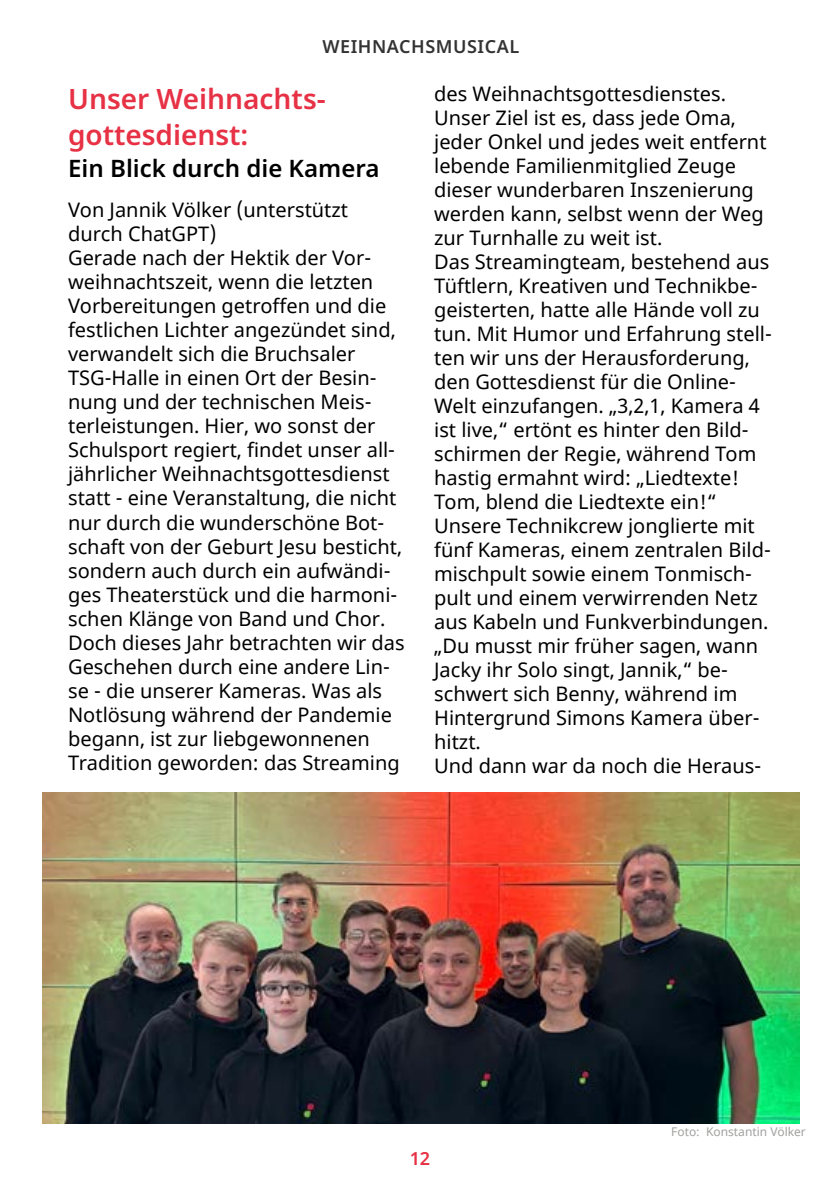
<style>
.page{position:relative;width:840px;height:1191px;background:#fff}
.page>*{position:absolute;margin:0;border:0;box-sizing:border-box;transform-origin:0 0}
.t1{font:600 28px/36px "Noto Sans";color:#e73145}
.t2{font:600 24px "Noto Sans";color:#000}
.t3{font:20px/24px "Noto Sans";color:#000}
.t4{font:600 18px "Noto Sans";letter-spacing:.03em;color:#333}
.t5{font:600 18px "Noto Sans";color:#e73145}
.t6{font:12px "Noto Sans";color:#a0a09f}
</style>
<div class="page">
<img style="left:42px;top:792px;width:756px;height:331px">
<p class="t4" style="left:322px;top:34px;width:198px">WEIHNACHSMUSICAL</p>
<h1 class="t1" style="left:68px;top:82px;width:259px">Unser Weihnachts&shy;gottesdienst:</h1>
<p class="t2" style="left:68px;top:152px;width:313px">Ein Blick durch die Kamera</p>
<p class="t3" style="left:68px;top:199px;width:338px">Von Jannik Völker (unterstützt durch ChatGPT)<br>Gerade nach der Hektik der Vor&shy;weihnachtszeit, wenn die letzten Vorbereitungen getroffen und die festlichen Lichter angezündet sind, verwandelt sich die Bruchsaler TSG-Halle in einen Ort der Besin&shy;nung und der technischen Meis&shy;terleistungen. Hier, wo sonst der Schulsport regiert, findet unser all&shy;jährlicher Weihnachtsgottesdienst statt - eine Veranstaltung, die nicht nur durch die wunderschöne Bot&shy;schaft von der Geburt Jesu besticht, sondern auch durch ein aufwändi&shy;ges Theaterstück und die harmoni&shy;schen Klänge von Band und Chor.<br>Doch dieses Jahr betrachten wir das Geschehen durch eine andere Lin&shy;se - die unserer Kameras. Was als Notlösung während der Pandemie begann, ist zur liebgewonnenen Tradition geworden: das Streaming</p>
<p class="t3" style="left:434px;top:82px;width:339px">des Weihnachtsgottesdienstes.<br>Unser Ziel ist es, dass jede Oma, jeder Onkel und jedes weit entfernt lebende Familienmitglied Zeuge dieser wunderbaren Inszenierung werden kann, selbst wenn der Weg zur Turnhalle zu weit ist.<br>Das Streamingteam, bestehend aus<br>Tüftlern, Kreativen und Technikbe&shy;geisterten, hatte alle Hände voll zu tun. Mit Humor und Erfahrung stell&shy;ten wir uns der Herausforderung, den Gottesdienst für die Online-<br>Welt einzufangen. „3,2,1, Kamera 4 ist live,“ ertönt es hinter den Bild&shy;schirmen der Regie, während Tom hastig ermahnt wird: „Liedtexte!<br>Tom, blend die Liedtexte ein!“<br>Unsere Technikcrew jonglierte mit fünf Kameras, einem zentralen Bild&shy;mischpult sowie einem Tonmisch&shy;pult und einem verwirrenden Netz aus Kabeln und Funkverbindungen. „Du musst mir früher sagen, wann<br>Jacky ihr Solo singt, Jannik,“ be&shy;schwert sich Benny, während im<br>Hintergrund Simons Kamera über&shy;hitzt.<br>Und dann war da noch die Heraus-</p>
<p class="t6" style="left:670px;top:1123px;width:136px">Foto: Konstantin Völker</p>
<p class="t5" style="left:409px;top:1145px;width:22px">12</p>
</div>
